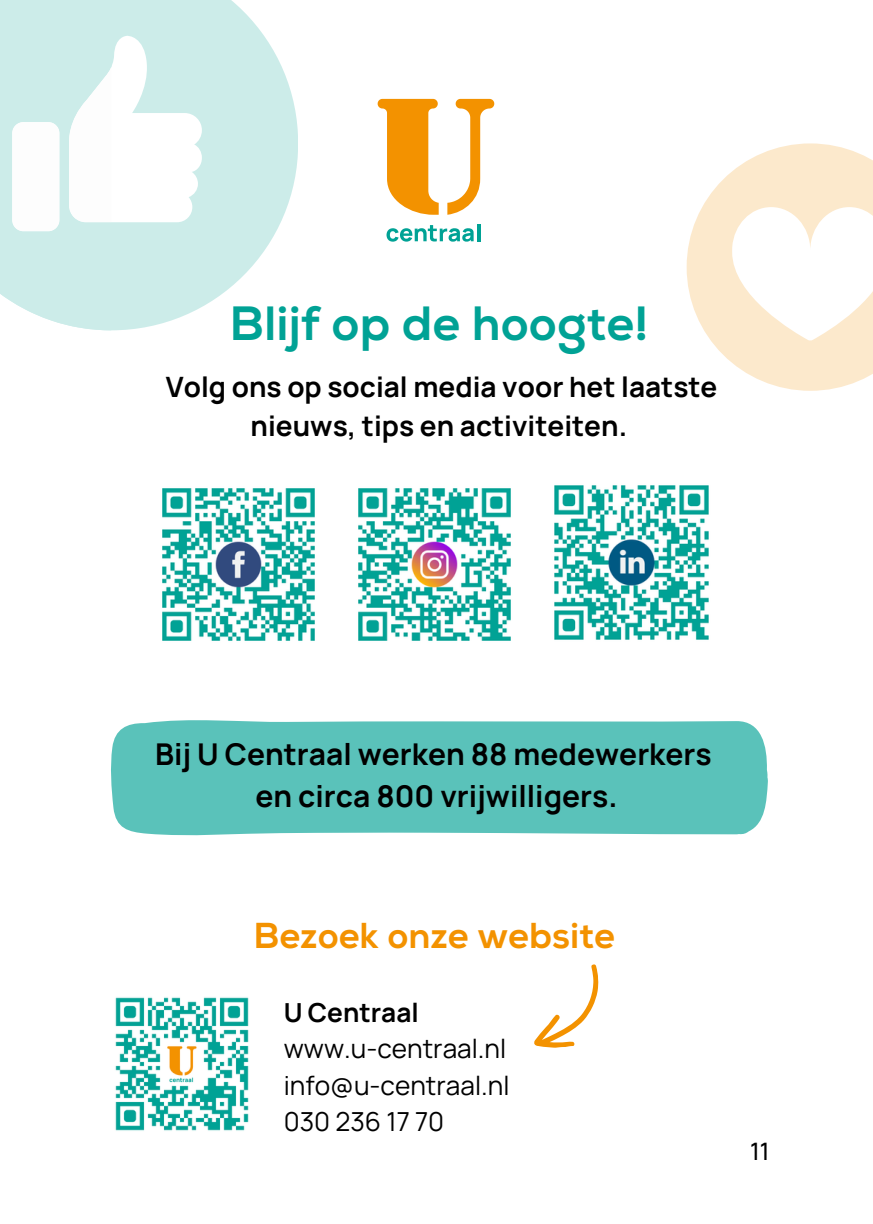
<style>
.page{position:relative;width:873px;height:1224px;background:#fff}
.page>*{position:absolute;margin:0;border:0;box-sizing:border-box;transform-origin:0 0}
.t1{font:800 48px "Nexa";color:#00a295}
.t2{font:800 36px "Nexa";color:#f39200}
.t3{font:700 30px/42px "Manrope";color:#000;text-align:center}
.t4{font:700 28px/39px "Manrope";color:#000;text-align:center}
.t5{font:26.2px "Manrope";color:#000}
.t6{font:700 26.2px "Manrope";color:#000}
.t7{font:500 24px "Manrope";color:#000}
</style>
<div class="page">
<svg style="left:387px;top:225px;width:87px;height:17px"></svg>
<hr style="left:477px;top:224px;width:3px;height:17px;background:#00a295">
<svg style="left:447px;top:99px;width:47px;height:116px"></svg>
<svg style="left:378px;top:99px;width:61px;height:116px"></svg>
<img style="left:162px;top:488px;width:153px;height:153px">
<img style="left:358px;top:488px;width:153px;height:153px">
<img style="left:554px;top:485px;width:155px;height:155px">
<div style="left:111px;top:720px;width:657px;height:116px;background:#5ac2ba"></div>
<svg style="left:534px;top:964px;width:65px;height:84px"></svg>
<img style="left:115px;top:997px;width:134px;height:134px">
<svg style="left:202px;top:0;width:96px;height:307px;fill:#ccece9"></svg>
<svg style="left:0;top:0;width:202px;height:330px"></svg>
<svg style="left:687px;top:143px;width:186px;height:248px;fill:#fce9cc"></svg>
<svg style="left:732px;top:207px;width:141px;height:134px"></svg>
<p class="t1" style="left:230px;top:307px;width:420px">Blijf op de hoogte!</p>
<p class="t4" style="left:166px;top:367px;width:553px">Volg ons op social media voor het laatste nieuws, tips en activiteiten.</p>
<p class="t3" style="left:155px;top:732px;width:558px">Bij U Centraal werken 88 medewerkers en circa 800 vrijwilligers.</p>
<h2 class="t2" style="left:253px;top:923px;width:363px">Bezoek onze website</h2>
<p class="t6" style="left:284px;top:994px;width:136px">U Centraal</p>
<p class="t5" style="left:284px;top:1030px;width:224px">www.u-centraal.nl</p>
<h2 class="t5" style="left:284px;top:1067px;width:227px">info@u-centraal.nl</h2>
<p class="t5" style="left:284px;top:1104px;width:162px">030 236 17 70</p>
<p class="t7" style="left:750px;top:1135px;width:21px">11</p>
</div>
